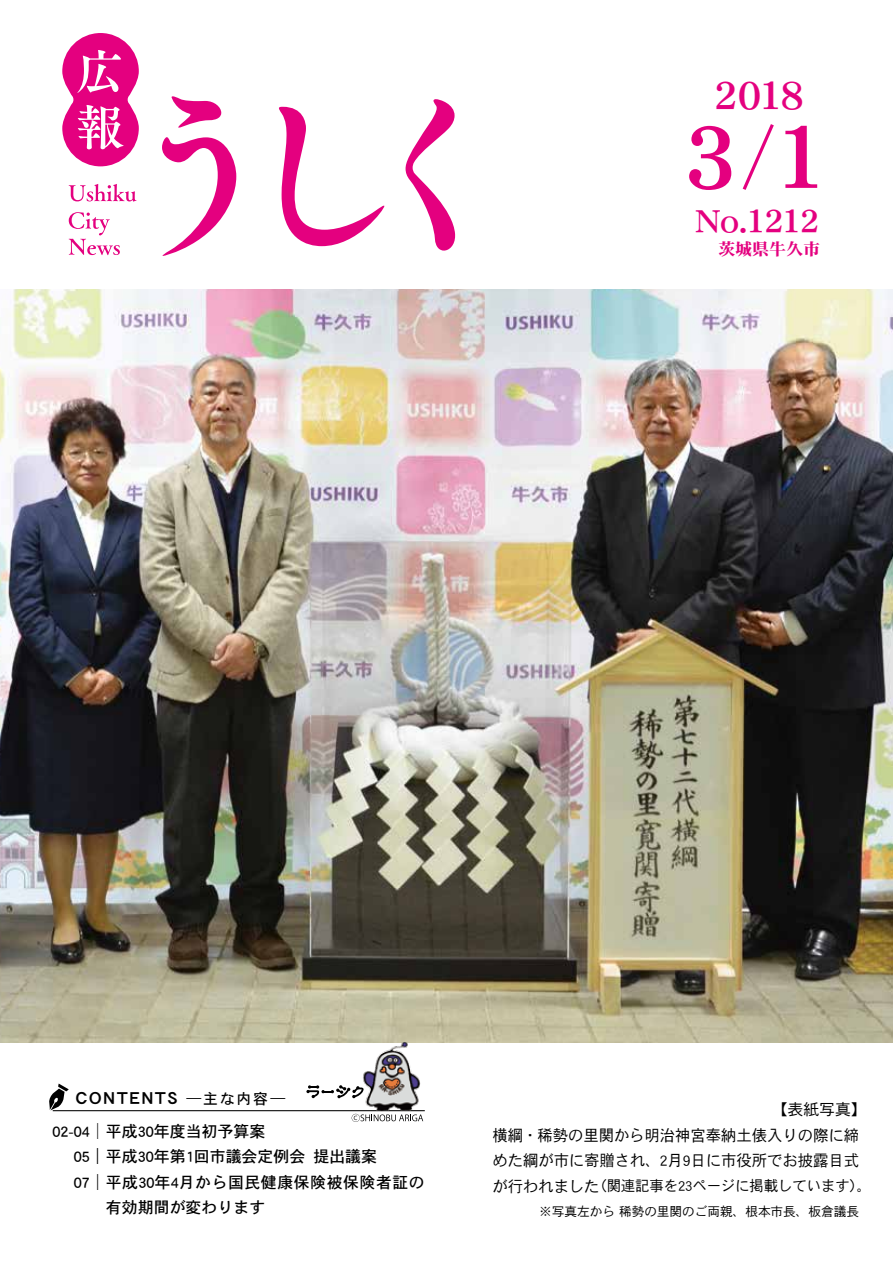
<style>
.page{position:relative;width:893px;height:1263px;background:#fff}
.page>*{position:absolute;margin:0;border:0;box-sizing:border-box;transform-origin:0 0}
.t1{font:95.7px "DFHS Mincho Std W7";color:#e4007f}
.t2{font:42.45px "DFHS Mincho Std W7";color:#e4007f}
.t3{font:35.1px "DFHS Mincho Std W7";letter-spacing:-.07em;color:#e4007f}
.t4{font:18px "DFHS Gothic Std W7";letter-spacing:.095em;color:#000}
.t5{font:16.95px "DFHS Mincho Std W9";color:#e4007f}
.t6{font:15.9px/25.5px "DFHS Gothic Std W5";color:#000}
.t7{font:15.9px/25.5px "DFHS Gothic Std W3";letter-spacing:-.01em;color:#000}
.t8{font:15.9px "DFHS Mincho Std W3";color:#000}
.t9{font:15.9px "DFHS Mincho Std W5";color:#000}
.t10{font:14.85px "DFHS Gothic Std W3";letter-spacing:-.01em;color:#000}
.t11{font:12.75px "DFHS Gothic Std W3";letter-spacing:-.01em;color:#000}
.s1{font-family:"DFHS Gothic Std W5";font-size:14.85px}
.s2{font-size:15.9px}
</style>
<div class="page">
<img style="left:0;top:289px;width:893px;height:753px">
<svg style="left:62px;top:33px;width:77px;height:133px"></svg>
<svg style="left:162px;top:96px;width:74px;height:160px"></svg>
<svg style="left:279px;top:107px;width:105px;height:139px"></svg>
<svg style="left:406px;top:99px;width:49px;height:152px"></svg>
<svg style="left:69px;top:184px;width:67px;height:18px"></svg>
<svg style="left:69px;top:212px;width:51px;height:43px"></svg>
<svg style="left:742px;top:124px;width:32px;height:66px"></svg>
<svg style="left:49px;top:1083px;width:20px;height:27px"></svg>
<hr style="left:53px;top:1110px;width:372px;height:1px;background:#000">
<svg style="left:306px;top:1085px;width:53px;height:13px"></svg>
<svg style="left:352px;top:1114px;width:71px;height:8px"></svg>
<img style="left:359px;top:1042px;width:61px;height:69px">
<h2 class="t2" style="left:713px;top:72px;width:93px">2018</h2>
<h1 class="t1" style="left:682px;top:104px;width:149px">3 1</h1>
<h3 class="t3" style="left:695px;top:201px;width:127px">No.1212</h3>
<p class="t5" style="left:718px;top:239px;width:104px">茨城県牛久市</p>
<p class="t4" style="left:76px;top:1088px;width:211px">CONTENTS <span class="s1">―主な内容―</span></p>
<p class="t6" style="left:52px;top:1118px;width:39px">02-04</p>
<p class="t8" style="left:89px;top:1139px;width:17px;rotate:-90deg">―</p>
<p class="t6" style="left:74px;top:1143px;width:18px">05</p>
<p class="t6" style="left:85px;top:1164px;width:17px;rotate:-90deg">―</p>
<p class="t6" style="left:74px;top:1169px;width:18px">07</p>
<p class="t9" style="left:89px;top:1190px;width:17px;rotate:-90deg">―</p>
<p class="t6" style="left:106px;top:1118px;width:320px">平成30年度当初予算案<br>平成30年第1回市議会定例会 提出議案<br>平成30年4月から国民健康保険被保険者証の有効期間が変わります</p>
<p class="t7" style="left:492px;top:1096px;width:376px;text-indent:279px">【表紙写真】横綱・稀勢の里関から明治神宮奉納土俵入りの際に締めた綱が市に寄贈され、2月9日に市役所でお披露目式</p>
<p class="t10" style="left:492px;top:1178px;width:380px"><span class="s2">が行われました</span>（関連記事を23ページに掲載しています）。</p>
<p class="t11" style="left:539px;top:1204px;width:321px">※写真左から 稀勢の里関のご両親、根本市長、板倉議長</p>
</div>
